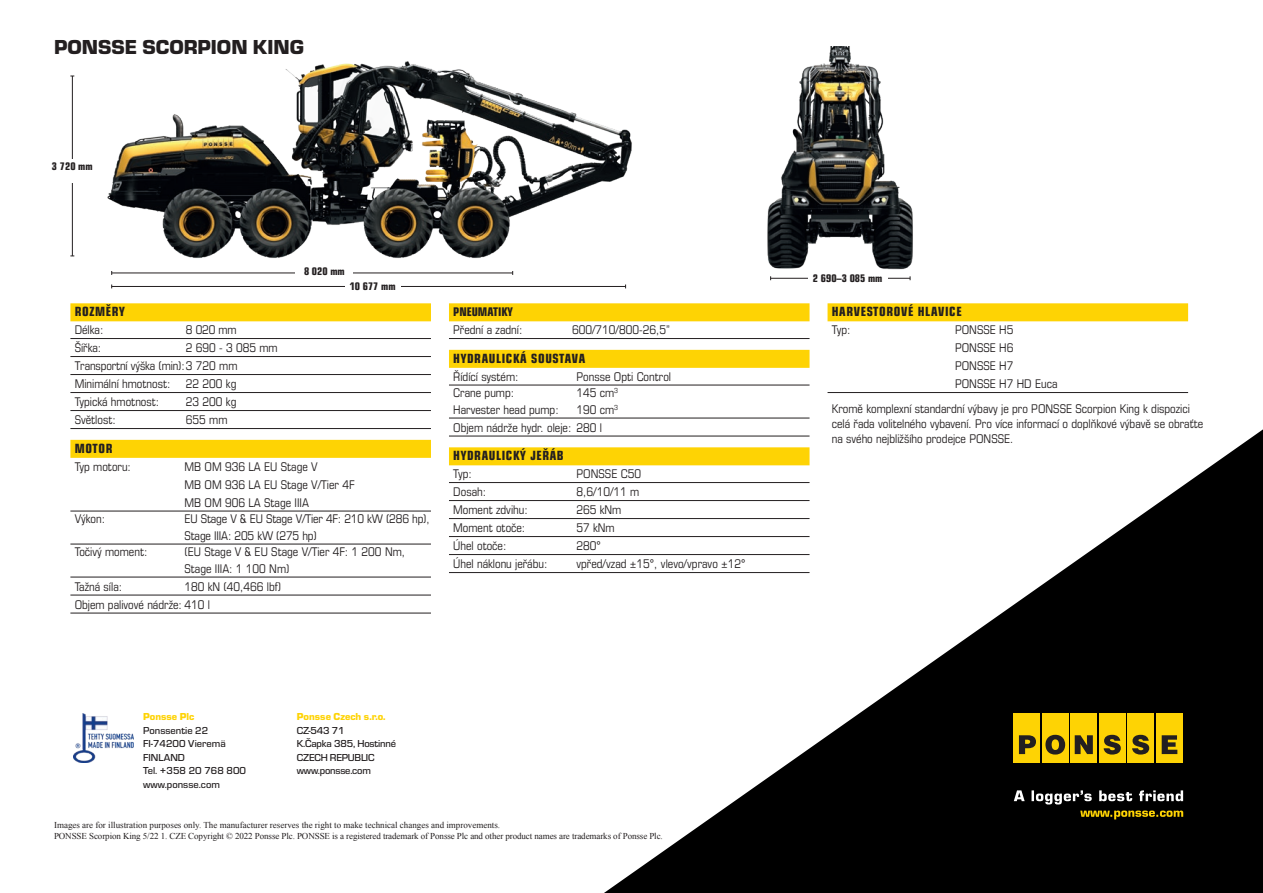
<style>
.page{position:relative;width:1263px;height:893px;background:#fff}
.page>*{position:absolute;margin:0;border:0;box-sizing:border-box;transform-origin:0 0}
.t1{font:900 21px "Eurostile";color:#231f20}
.Taulukko_OTS{font:700 condensed 12.75px "Eurostile LT Pro";letter-spacing:.05em;color:#231f20}
.Taulukko{font:condensed 12px/18px "Eurostile LT Pro";color:#231f20}
.Taulukko_OTS-2{font:700 condensed 12px "Eurostile LT Pro";color:#231f20}
.Kuvateksti{font:500 10.5px "Eurostile";color:#231f20}
.Väliots{font:500 10.5px "Eurostile";letter-spacing:-.02em;color:#231f20}
.t2{font:700 condensed 10.5px "Eurostile LT Pro";color:#231f20}
.Väliots-2{font:900 10.5px "Eurostile";color:#fed304}
.Kuvateksti-2{font:900 10.5px "Eurostile";color:#fed304}
.Kappaletyyli_2{font:9px "Times New Roman";letter-spacing:-.01em;color:#231f20}
</style>
<div class="page">
<img style="left:107px;top:61px;width:525px;height:228px">
<img style="left:767px;top:47px;width:146px;height:234px">
<div style="left:70px;top:303px;width:361px;height:18px;background:#fed304"></div>
<hr style="left:70px;top:338px;width:361px;height:1px;background:#231f20">
<hr style="left:70px;top:356px;width:361px;height:1px;background:#231f20">
<hr style="left:70px;top:374px;width:361px;height:1px;background:#231f20">
<hr style="left:70px;top:392px;width:361px;height:1px;background:#231f20">
<hr style="left:70px;top:410px;width:361px;height:1px;background:#231f20">
<hr style="left:70px;top:428px;width:361px;height:1px;background:#231f20">
<div style="left:70px;top:440px;width:361px;height:18px;background:#fed304"></div>
<hr style="left:70px;top:511px;width:361px;height:1px;background:#231f20">
<hr style="left:70px;top:544px;width:361px;height:1px;background:#231f20">
<hr style="left:70px;top:577px;width:361px;height:1px;background:#231f20">
<hr style="left:70px;top:595px;width:361px;height:1px;background:#231f20">
<hr style="left:70px;top:613px;width:361px;height:1px;background:#231f20">
<div style="left:449px;top:303px;width:360px;height:18px;background:#fed304"></div>
<hr style="left:449px;top:338px;width:360px;height:1px;background:#231f20">
<div style="left:449px;top:350px;width:360px;height:18px;background:#fed304"></div>
<hr style="left:449px;top:385px;width:360px;height:1px;background:#231f20">
<hr style="left:449px;top:418px;width:360px;height:1px;background:#231f20">
<hr style="left:449px;top:436px;width:360px;height:1px;background:#231f20">
<div style="left:449px;top:447px;width:360px;height:18px;background:#fed304"></div>
<hr style="left:449px;top:482px;width:360px;height:1px;background:#231f20">
<hr style="left:449px;top:500px;width:360px;height:1px;background:#231f20">
<hr style="left:449px;top:518px;width:360px;height:1px;background:#231f20">
<hr style="left:449px;top:536px;width:360px;height:1px;background:#231f20">
<hr style="left:449px;top:554px;width:360px;height:1px;background:#231f20">
<hr style="left:449px;top:572px;width:360px;height:1px;background:#231f20">
<div style="left:827px;top:303px;width:361px;height:18px;background:#fed304"></div>
<hr style="left:827px;top:392px;width:361px;height:1px;background:#231f20">
<hr style="left:72px;top:76px;width:1px;height:180px;background:#231f20">
<div style="left:58px;top:159px;width:29px;height:24px;background:#fff"></div>
<img style="left:73px;top:713px;width:60px;height:49px">
<svg style="left:604px;top:429px;width:659px;height:464px"></svg>
<div style="left:1014px;top:713px;width:26px;height:49px;background:#fed304"></div>
<div style="left:1042px;top:713px;width:26px;height:49px;background:#fed304"></div>
<div style="left:1071px;top:713px;width:26px;height:49px;background:#fed304"></div>
<div style="left:1099px;top:713px;width:26px;height:49px;background:#fed304"></div>
<div style="left:1127px;top:713px;width:27px;height:49px;background:#fed304"></div>
<div style="left:1156px;top:713px;width:26px;height:49px;background:#fed304"></div>
<svg style="left:1075px;top:735px;width:18px;height:19px"></svg>
<svg style="left:1104px;top:735px;width:17px;height:20px"></svg>
<svg style="left:1162px;top:735px;width:15px;height:19px"></svg>
<svg style="left:1019px;top:735px;width:17px;height:19px"></svg>
<svg style="left:1045px;top:735px;width:20px;height:20px"></svg>
<svg style="left:1132px;top:735px;width:17px;height:20px"></svg>
<svg style="left:1080px;top:810px;width:103px;height:9px"></svg>
<svg style="left:1014px;top:790px;width:169px;height:14px"></svg>
<p class="t1" style="left:54px;top:32px;width:251px">PONSSE SCORPION KING</p>
<p class="t2" style="left:52px;top:160px;width:42px">3 720 mm</p>
<p class="t2" style="left:304px;top:265px;width:42px">8 020 mm</p>
<p class="t2" style="left:350px;top:279px;width:47px">10 677 mm</p>
<p class="Taulukko_OTS" style="left:75px;top:304px;width:52px">ROZMĚRY</p>
<p class="Taulukko" style="left:75px;top:321px;width:30px">Délka:</p>
<p class="Taulukko" style="left:186px;top:321px;width:52px">8 020 mm</p>
<p class="Taulukko" style="left:75px;top:339px;width:28px">Šířka:</p>
<p class="Taulukko" style="left:186px;top:339px;width:93px">2 690 - 3 085 mm</p>
<p class="Taulukko" style="left:75px;top:357px;width:164px">Transportní výška (min):3 720 mm</p>
<p class="Taulukko" style="left:75px;top:375px;width:97px">Minimální hmotnost:</p>
<p class="Taulukko" style="left:186px;top:375px;width:52px">22 200 kg</p>
<p class="Taulukko" style="left:75px;top:393px;width:86px">Typická hmotnost:</p>
<p class="Taulukko" style="left:186px;top:393px;width:52px">23 200 kg</p>
<p class="Taulukko" style="left:75px;top:411px;width:43px">Světlost:</p>
<p class="Taulukko" style="left:186px;top:411px;width:43px">655 mm</p>
<p class="Taulukko_OTS" style="left:75px;top:440px;width:39px">MOTOR</p>
<p class="Taulukko" style="left:75px;top:457px;width:58px">Typ motoru:</p>
<p class="Taulukko" style="left:184px;top:457px;width:172px">MB OM 936 LA EU Stage V<br>MB OM 936 LA EU Stage V/Tier 4F<br>MB OM 906 LA Stage IIIA</p>
<p class="Taulukko" style="left:75px;top:510px;width:32px">Výkon:</p>
<p class="Taulukko" style="left:184px;top:510px;width:247px;line-height:16.5px">EU Stage V &amp; EU Stage V/Tier 4F: 210 kW (286 hp),<br>Stage IIIA: 205 kW (275 hp)</p>
<p class="Taulukko" style="left:75px;top:543px;width:74px">Točivý moment:</p>
<p class="Taulukko" style="left:184px;top:543px;width:222px;line-height:16.5px">(EU Stage V &amp; EU Stage V/Tier 4F: 1 200 Nm,<br>Stage IIIA: 1 100 Nm)</p>
<p class="Taulukko" style="left:75px;top:577px;width:49px">Tažná síla:</p>
<p class="Taulukko" style="left:184px;top:577px;width:98px">180 kN (40,466 lbf)</p>
<p class="Taulukko" style="left:75px;top:595px;width:137px">Objem palivové nádrže: 410 l</p>
<p class="Taulukko_OTS-2" style="left:453px;top:305px;width:61px">PNEUMATIKY</p>
<p class="Taulukko" style="left:453px;top:321px;width:71px">Přední a zadní:</p>
<p class="Taulukko" style="left:572px;top:321px;width:99px">600/710/800-26,5”</p>
<p class="Taulukko_OTS" style="left:453px;top:350px;width:134px">HYDRAULICKÁ SOUSTAVA</p>
<p class="Taulukko" style="left:453px;top:367px;width:67px">Řídící systém:</p>
<p class="Taulukko" style="left:576px;top:367px;width:96px">Ponsse Opti Control</p>
<p class="Taulukko" style="left:453px;top:384px;width:62px">Crane pump:</p>
<p class="Taulukko" style="left:576px;top:384px;width:43px">145 cm<sup>3</sup></p>
<p class="Taulukko" style="left:453px;top:400px;width:107px">Harvester head pump:</p>
<p class="Taulukko" style="left:576px;top:400px;width:43px">190 cm<sup>3</sup></p>
<p class="Taulukko" style="left:453px;top:418px;width:150px">Objem nádrže hydr. oleje: 280 l</p>
<p class="Taulukko_OTS" style="left:453px;top:448px;width:112px">HYDRAULICKÝ JEŘÁB</p>
<p class="Taulukko" style="left:453px;top:465px;width:20px">Typ:</p>
<p class="Taulukko" style="left:576px;top:465px;width:66px">PONSSE C50</p>
<p class="Taulukko" style="left:453px;top:483px;width:34px">Dosah:</p>
<p class="Taulukko" style="left:576px;top:483px;width:64px">8,6/10/11 m</p>
<p class="Taulukko" style="left:453px;top:501px;width:76px">Moment zdvihu:</p>
<p class="Taulukko" style="left:576px;top:501px;width:46px">265 kNm</p>
<p class="Taulukko" style="left:453px;top:519px;width:74px">Moment otoče:</p>
<p class="Taulukko" style="left:576px;top:519px;width:40px">57 kNm</p>
<p class="Taulukko" style="left:453px;top:537px;width:55px">Úhel otoče:</p>
<p class="Taulukko" style="left:576px;top:537px;width:26px">280°</p>
<p class="Taulukko" style="left:453px;top:555px;width:96px">Úhel náklonu jeřábu:</p>
<p class="Taulukko" style="left:576px;top:555px;width:171px">vpřed/vzad ±15°, vlevo/vpravo ±12°</p>
<p class="Kuvateksti-2" style="left:143px;top:709px;width:53px">Ponsse Plc</p>
<p class="Kuvateksti" style="left:143px;top:723px;width:67px">Ponssentie 22</p>
<p class="Kuvateksti" style="left:143px;top:736px;width:84px">FI-74200 Vieremä</p>
<p class="Kuvateksti" style="left:143px;top:750px;width:43px">FINLAND</p>
<p class="Kuvateksti" style="left:143px;top:763px;width:104px">Tel. +358 20 768 800</p>
<p class="Kuvateksti" style="left:143px;top:777px;width:78px">www.ponsse.com</p>
<p class="Väliots-2" style="left:297px;top:709px;width:90px">Ponsse Czech s.r.o.</p>
<p class="Väliots" style="left:297px;top:723px;width:49px">CZ-543 71</p>
<p class="Väliots" style="left:297px;top:736px;width:101px">K.Čapka 385, Hostinné</p>
<p class="Väliots" style="left:297px;top:750px;width:79px">CZECH REPUBLIC</p>
<p class="Väliots" style="left:297px;top:763px;width:76px">www.ponsse.com</p>
<p class="Kappaletyyli_2" style="left:54px;top:819px;width:448px">Images are for illustration purposes only. The manufacturer reserves the right to make technical changes and improvements.</p>
<p class="Kappaletyyli_2" style="left:54px;top:830px;width:610px">PONSSE Scorpion King 5/22 1. CZE Copyright © 2022 Ponsse Plc. PONSSE is a registered trademark of Ponsse Plc and other product names are trademarks of Ponsse Plc.</p>
<p class="t2" style="left:813px;top:272px;width:71px">2 690–3 085 mm</p>
<p class="Taulukko_OTS" style="left:832px;top:304px;width:131px">HARVESTOROVÉ HLAVICE</p>
<p class="Taulukko" style="left:832px;top:321px;width:20px">Typ:</p>
<p class="Taulukko" style="left:955px;top:321px;width:104px">PONSSE H5<br>PONSSE H6<br>PONSSE H7<br>PONSSE H7 HD Euca</p>
<p class="Taulukko" style="left:832px;top:401px;width:373px;line-height:15px">Kromě komplexní standardní výbavy je pro PONSSE Scorpion King k dispozici celá řada volitelného vybavení. Pro více informací o doplňkové výbavě se obraťte na svého nejbližšího prodejce PONSSE.</p>
</div>
